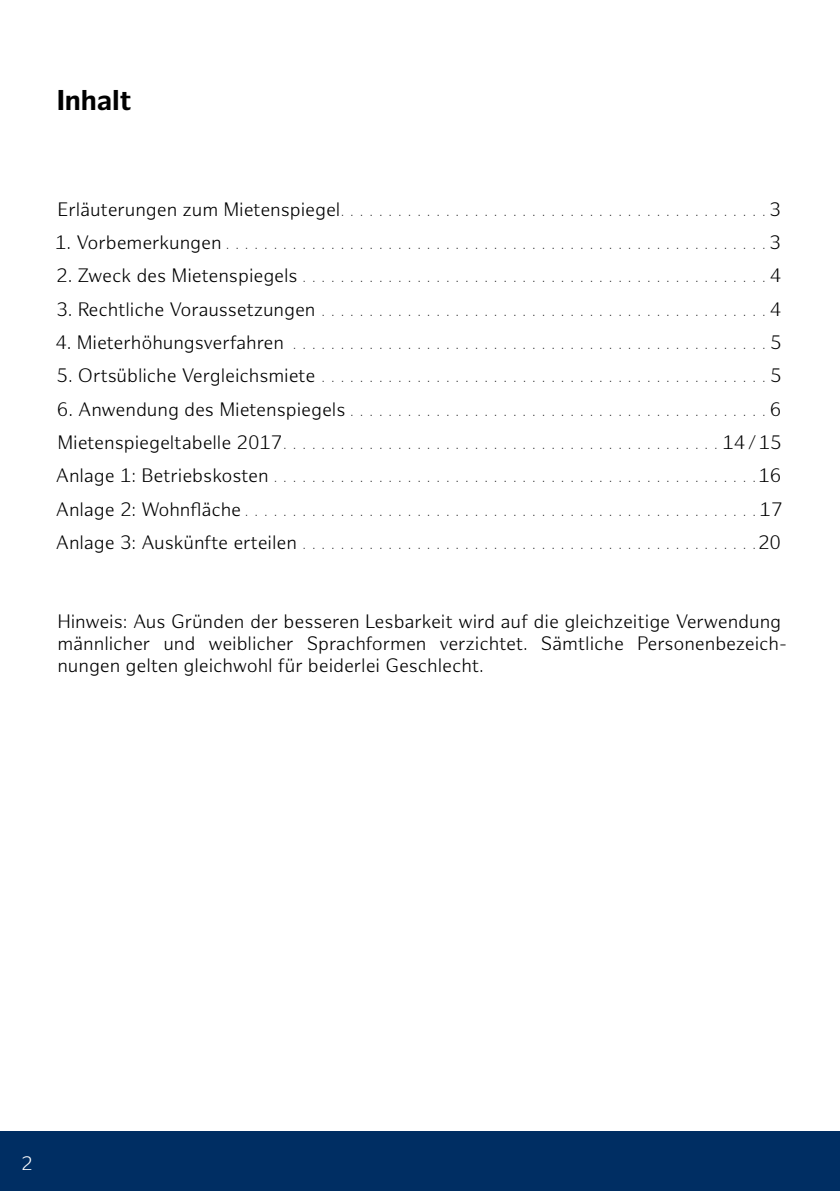
<style>
.page{position:relative;width:840px;height:1191px;background:#fff}
.page>*{position:absolute;margin:0;border:0;box-sizing:border-box;transform-origin:0 0}
.t1{font:700 28px "Hamburg Sans";letter-spacing:-.005em;color:#000}
.t2{font:300 19px/22px "Hamburg Sans";letter-spacing:-.005em;color:#000}
.t3{font:300 19px "Hamburg Sans";color:#fff}
.t4{font:300 12px "Hamburg Sans";color:#000}
.s1{font-size:19px}
</style>
<div class="page">
<div style="left:0;top:1131px;width:839px;height:60px;background:#002e63"></div>
<h1 class="t1" style="left:57px;top:84px;width:76px">Inhalt</h1>
<p class="t4" style="left:57px;top:204px;width:724px"><span class="s1">Erläuterungen zum Mietenspiegel</span>. . . . . . . . . . . . . . . . . . . . . . . . . . . . . . . . . . . . . . . . . . . . . <span class="s1">3</span></p>
<p class="t4" style="left:55px;top:238px;width:727px"><span class="s1">1. Vorbemerkungen</span>.........................................................<span class="s1">3</span></p>
<p class="t4" style="left:56px;top:271px;width:726px"><span class="s1">2. Zweck des Mietenspiegels</span>.................................................<span class="s1">4</span></p>
<p class="t4" style="left:56px;top:304px;width:726px"><span class="s1">3. Rechtliche Voraussetzungen</span>...............................................<span class="s1">4</span></p>
<p class="t4" style="left:55px;top:338px;width:727px"><span class="s1">4. Mieterhöhungsverfahren</span> . . . . . . . . . . . . . . . . . . . . . . . . . . . . . . . . . . . . . . . . . . . . . . . . . . <span class="s1">5</span></p>
<p class="t4" style="left:57px;top:371px;width:726px"><span class="s1">5. Ortsübliche Vergleichsmiete</span> . . . . . . . . . . . . . . . . . . . . . . . . . . . . . . . . . . . . . . . . . . . . . . . <span class="s1">5</span></p>
<p class="t4" style="left:57px;top:405px;width:725px"><span class="s1">6. Anwendung des Mietenspiegels</span>............................................<span class="s1">6</span></p>
<p class="t4" style="left:57px;top:438px;width:725px"><span class="s1">Mietenspiegeltabelle 2017</span>. . . . . . . . . . . . . . . . . . . . . . . . . . . . . . . . . . . . . . . . . . . . . . <span class="s1">14/15</span></p>
<p class="t4" style="left:56px;top:471px;width:726px"><span class="s1">Anlage 1: Betriebskosten</span>...................................................<span class="s1">16</span></p>
<p class="t4" style="left:56px;top:505px;width:728px"><span class="s1">Anlage 2: Wohnfläche</span>......................................................<span class="s1">17</span></p>
<p class="t4" style="left:56px;top:538px;width:726px"><span class="s1">Anlage 3: Auskünfte erteilen</span>................................................<span class="s1">20</span></p>
<h2 class="t2" style="left:57px;top:611px;width:730px">Hinweis: Aus Gründen der besseren Lesbarkeit wird auf die gleichzeitige Verwendung männlicher und weiblicher Sprachformen verzichtet. Sämtliche Personenbezeich&shy;nungen gelten gleichwohl für beiderlei Geschlecht.</h2>
<h2 class="t3" style="left:21px;top:1152px;width:13px">2</h2>
</div>
